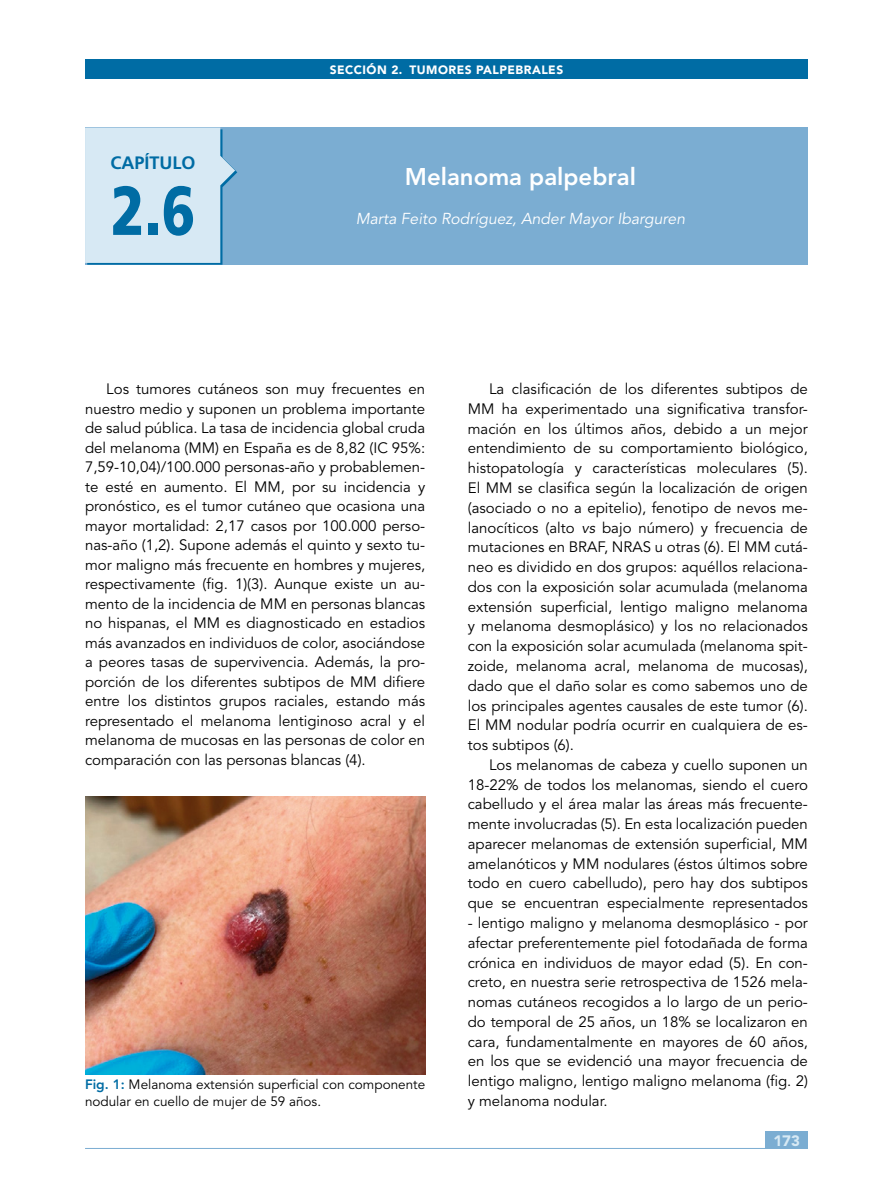
<style>
.page{position:relative;width:893px;height:1191px;background:#fff}
.page>*{position:absolute;margin:0;border:0;box-sizing:border-box;transform-origin:0 0}
.t1{font:900 69px "Frutiger LT Std";color:#006ca4;scale:.8 1}
.Titulo{font:800 24px "Avenir LT Std";color:#fff}
.t2{font:700 18px "Frutiger LT Std";color:#006ca4}
.Autores{font:italic 15.75px "Avenir LT Std";color:#fff}
.Texto_base{font:15px/19.8px "Avenir LT Std";color:#000;text-align:justify}
.t3{font:900 15px "Avenir LT Std";color:#d7e9f4}
.Pie_Figura{font:13.5px/16.5px "Avenir LT Std";color:#000}
.t4{font:900 12px "Avenir LT Std";letter-spacing:.04em;color:#fff}
.s1{font-style:italic}
.s2{font-weight:800;color:#006ca4}
</style>
<div class="page">
<div style="left:765px;top:1131px;width:43px;height:17px;background:#7badd2"></div>
<hr style="left:85px;top:1148px;width:723px;height:1px;background:#7badd2">
<div style="left:85px;top:60px;width:723px;height:19px;background:#006ca4"></div>
<div style="left:85px;top:128px;width:723px;height:137px;background:#7badd2"></div>
<svg style="left:85px;top:128px;width:152px;height:137px;background:#c9e0ee"></svg>
<img style="left:85px;top:796px;width:340px;height:279px">
<p class="t2" style="left:111px;top:152px;width:87px">CAPÍTULO</p>
<h1 class="t1" style="left:111px;top:169px;width:107px">2.6</h1>
<p class="t4" style="left:330px;top:62px;width:235px">SECCIÓN 2. TUMORES PALPEBRALES</p>
<p class="Titulo" style="left:405px;top:162px;width:233px">Melanoma palpebral</p>
<p class="Autores" style="left:356px;top:209px;width:331px">Marta Feito Rodríguez, Ander Mayor Ibarguren</p>
<p class="Texto_base" style="left:85px;top:380px;width:342px;text-indent:21px">Los tumores cutáneos son muy frecuentes en nuestro medio y suponen un problema importante de salud pública. La tasa de incidencia global cruda del melanoma (MM) en España es de 8,82 (IC 95%:<br>7,59-10,04)/100.000 personas-año y probablemen&shy;te esté en aumento. El MM, por su incidencia y pronóstico, es el tumor cutáneo que ocasiona una mayor mortalidad: 2,17 casos por 100.000 perso&shy;nas-año (1,2). Supone además el quinto y sexto tu&shy;mor maligno más frecuente en hombres y mujeres, respectivamente (fig. 1)(3). Aunque existe un au&shy;mento de la incidencia de MM en personas blancas no hispanas, el MM es diagnosticado en estadios más avanzados en individuos de color, asociándose a peores tasas de supervivencia. Además, la pro&shy;porción de los diferentes subtipos de MM difiere entre los distintos grupos raciales, estando más representado el melanoma lentiginoso acral y el melanoma de mucosas en las personas de color en comparación con las personas blancas (4).</p>
<p class="Texto_base" style="left:468px;top:379px;width:342px;text-indent:21px">La clasificación de los diferentes subtipos de MM ha experimentado una significativa transfor&shy;mación en los últimos años, debido a un mejor entendimiento de su comportamiento biológico, histopatología y características moleculares (5).<br>El MM se clasifica según la localización de origen (asociado o no a epitelio), fenotipo de nevos me&shy;lanocíticos (alto <span class="s1">vs</span> bajo número) y frecuencia de mutaciones en BRAF, NRAS u otras (6). El MM cutá&shy;neo es dividido en dos grupos: aquéllos relaciona&shy;dos con la exposición solar acumulada (melanoma extensión superficial, lentigo maligno melanoma y melanoma desmoplásico) y los no relacionados con la exposición solar acumulada (melanoma spit&shy;zoide, melanoma acral, melanoma de mucosas), dado que el daño solar es como sabemos uno de los principales agentes causales de este tumor (6).<br>El MM nodular podría ocurrir en cualquiera de es&shy;tos subtipos (6).</p>
<p class="Texto_base" style="left:468px;top:755px;width:342px;text-indent:21px">Los melanomas de cabeza y cuello suponen un 18-22% de todos los melanomas, siendo el cuero cabelludo y el área malar las áreas más frecuente&shy;mente involucradas (5). En esta localización pueden aparecer melanomas de extensión superficial, MM amelanóticos y MM nodulares (éstos últimos sobre todo en cuero cabelludo), pero hay dos subtipos que se encuentran especialmente representados</p>
<p class="Texto_base" style="left:468px;top:913px;width:342px">- lentigo maligno y melanoma desmoplásico - por afectar preferentemente piel fotodañada de forma crónica en individuos de mayor edad (5). En con&shy;creto, en nuestra serie retrospectiva de 1526 mela&shy;nomas cutáneos recogidos a lo largo de un perio&shy;do temporal de 25 años, un 18% se localizaron en cara, fundamentalmente en mayores de 60 años, en los que se evidenció una mayor frecuencia de lentigo maligno, lentigo maligno melanoma (fig. 2) y melanoma nodular.</p>
<p class="Pie_Figura" style="left:85px;top:1076px;width:342px"><span class="s2">Fig. 1:</span> Melanoma extensión superficial con componente nodular en cuello de mujer de 59 años.</p>
<p class="t3" style="left:773px;top:1131px;width:28px">173</p>
</div>
